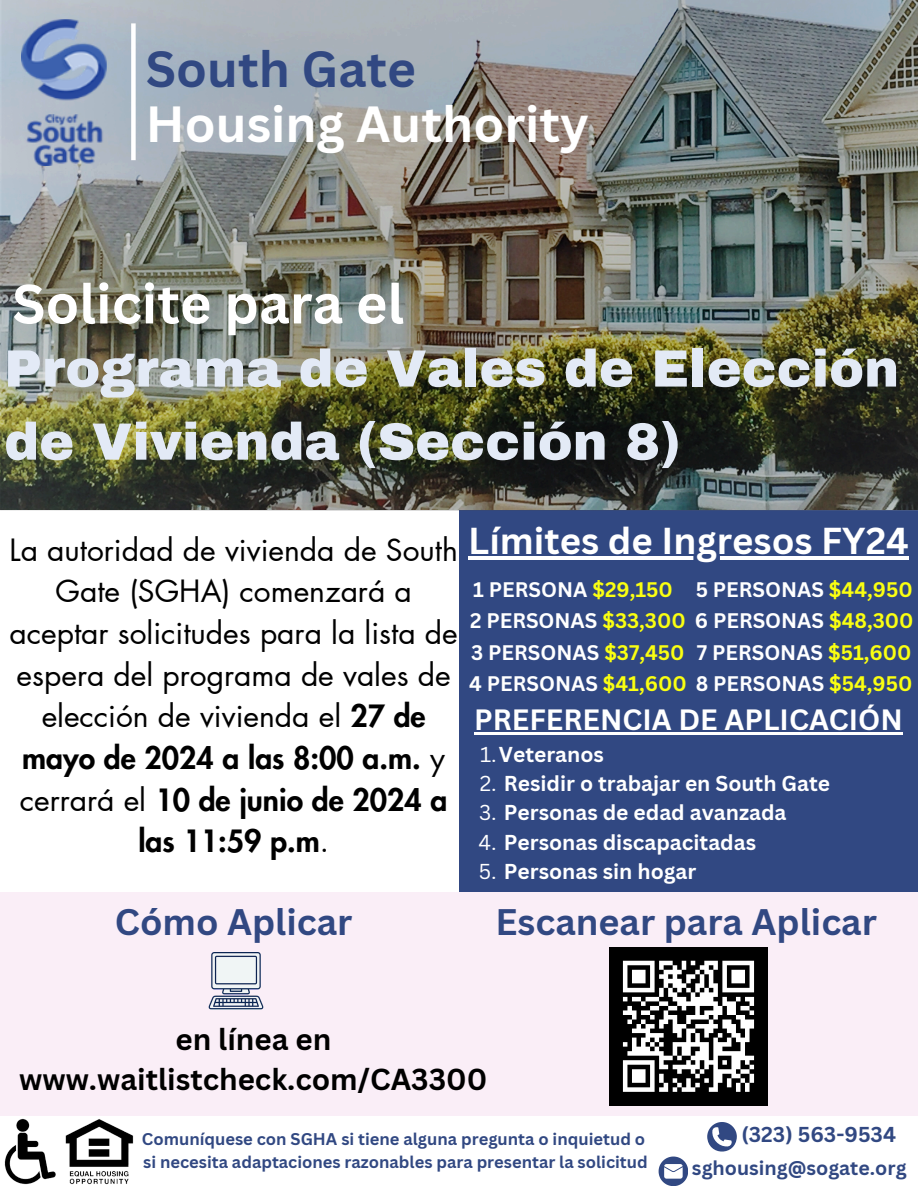
<style>
.page{position:relative;width:918px;height:1188px;background:#faeef7}
.page>*{position:absolute;margin:0;border:0;box-sizing:border-box;transform-origin:0 0}
.t1{font:700 54px "Canva Sans";color:#fff}
.t2{font:900 52.5px/73.1px "Archivo";color:#e3eaf6}
.t3{font:700 49.5px "Canva Sans";color:#fff}
.t4{font:700 49.5px "Canva Sans";color:#314882}
.t5{font:700 36.45px "Canva Sans";color:#fff}
.t6{font:700 36px "Canva Sans";color:#314882}
.t7{font:30px/41.7px "Futura LT Pro";color:#000;text-align:center}
.t8{font:700 29.55px/40.5px "Canva Sans";color:#000;text-align:center}
.t9{font:700 28.65px "Canva Sans";color:#fff}
.t10{font:700 21px "Canva Sans";color:#fff}
.t11{font:700 21px "Canva Sans";color:#314882}
.t12{font:700 20.55px "Canva Sans";color:#fff}
.t13{font:700 19.5px "Canva Sans";color:#314882}
.t14{font:700 16.5px "Canva Sans";color:#314882}
.s1{font-weight:800}
.s2{color:#faff11}
.s3{font-weight:400}
</style>
<div class="page">
<img style="left:0;top:0;width:918px;height:510px">
<div style="left:0;top:510px;width:459px;height:382px;background:#fff"></div>
<div style="left:459px;top:510px;width:459px;height:382px;background:#314882"></div>
<div style="left:131px;top:23px;width:5px;height:137px;background:#fff"></div>
<img style="left:21px;top:18px;width:87px;height:148px">
<img style="left:208px;top:952px;width:55px;height:57px">
<div style="left:0;top:1116px;width:918px;height:72px;background:#fff"></div>
<img style="left:4px;top:1118px;width:130px;height:67px">
<hr style="left:468px;top:556px;width:441px;height:4px;background:#fff">
<hr style="left:474px;top:732px;width:429px;height:2px;background:#fff">
<div style="left:609px;top:947px;width:159px;height:158px;background:#000"></div>
<svg style="left:622px;top:960px;width:133px;height:132px"></svg>
<svg style="left:707px;top:1122px;width:29px;height:30px"></svg>
<svg style="left:659px;top:1157px;width:29px;height:29px"></svg>
<h1 class="t4" style="left:146px;top:34px;width:272px">South Gate</h1>
<h1 class="t3" style="left:146px;top:89px;width:445px">Housing Authority</h1>
<h3 class="t1" style="left:12px;top:266px;width:393px">Solicite para el</h3>
<h2 class="t2" style="left:4px;top:333px;width:896px">Programa de Vales de Elección de Vivienda (Sección 8)</h2>
<p class="t7" style="left:9px;top:530px;width:450px">La autoridad de vivienda de South<br>Gate (SGHA) comenzará a aceptar solicitudes para la lista de espera del programa de vales de elección de vivienda el <span class="s1">27 de mayo de 2024 a las 8:00 a.m.</span> y cerrará el <span class="s1">10 de junio de 2024 a las 11:59 p.m</span>.</p>
<p class="t5" style="left:468px;top:515px;width:442px">Límites de Ingresos FY24</p>
<p class="t12" style="left:473px;top:575px;width:201px">1 PERSONA <span class="s2">$29,150</span></p>
<p class="t12" style="left:470px;top:606px;width:445px">2 PERSONAS <span class="s2">$33,300</span> 6 PERSONAS <span class="s2">$48,300</span></p>
<p class="t12" style="left:471px;top:638px;width:215px">3 PERSONAS <span class="s2">$37,450</span></p>
<h6 class="t12" style="left:469px;top:669px;width:445px">4 PERSONAS <span class="s2">$41,600</span> 8 PERSONAS <span class="s2">$54,950</span></h6>
<p class="t12" style="left:696px;top:575px;width:218px">5 PERSONAS <span class="s2">$44,950</span></p>
<h5 class="t12" style="left:697px;top:638px;width:216px">7 PERSONAS <span class="s2">$51,600</span></h5>
<p class="t9" style="left:474px;top:699px;width:430px">PREFERENCIA DE APLICACIÓN</p>
<p class="t10" style="left:480px;top:739px;width:125px"><span class="s3">1.</span>Veteranos</p>
<p class="t10" style="left:480px;top:769px;width:352px"><span class="s3">2.</span> Residir o trabajar en South Gate</p>
<h4 class="t10" style="left:479px;top:798px;width:309px"><span class="s3">3.</span> Personas de edad avanzada</h4>
<p class="t10" style="left:479px;top:827px;width:279px"><span class="s3">4.</span> Personas discapacitadas</p>
<p class="t10" style="left:479px;top:856px;width:219px"><span class="s3">5.</span> Personas sin hogar</p>
<p class="t6" style="left:115px;top:896px;width:239px">Cómo Aplicar</p>
<p class="t6" style="left:496px;top:896px;width:383px">Escanear para Aplicar</p>
<p class="t8" style="left:19px;top:1018px;width:470px">en línea en www.waitlistcheck.com/CA3300</p>
<h3 class="t14" style="left:142px;top:1127px;width:505px">Comuníquese con SGHA si tiene alguna pregunta o inquietud o</h3>
<h3 class="t14" style="left:143px;top:1150px;width:506px">si necesita adaptaciones razonables para presentar la solicitud</h3>
<p class="t11" style="left:741px;top:1119px;width:156px">(323) 563-9534</p>
<p class="t13" style="left:692px;top:1154px;width:216px">sghousing@sogate.org</p>
</div>
